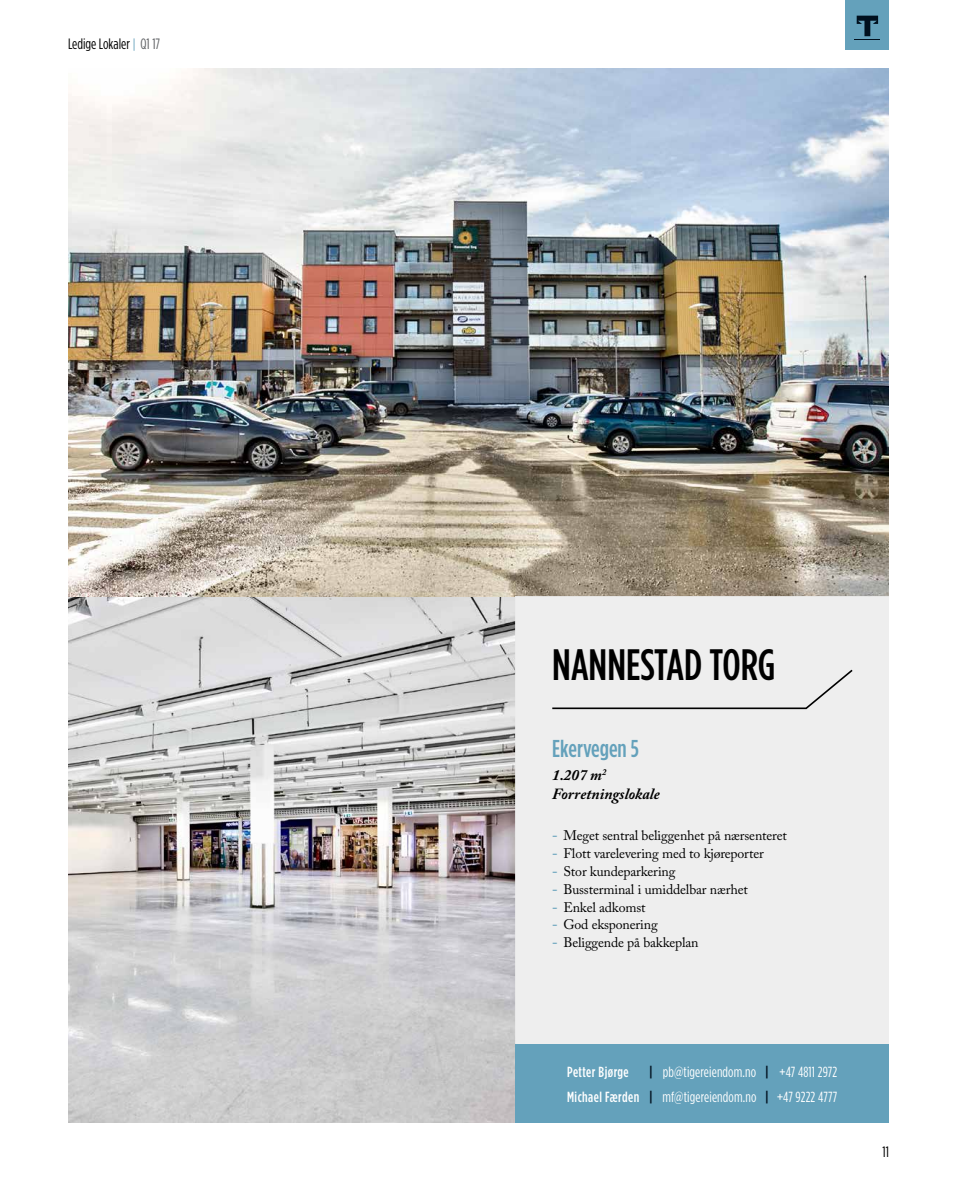
<style>
.page{position:relative;width:957px;height:1191px;background:#fff}
.page>*{position:absolute;margin:0;border:0;box-sizing:border-box;transform-origin:0 0}
.t1{font:500 condensed 43.95px "Gotham HTF";color:#000}
.t2{font:500 condensed 24.45px "Gotham HTF";color:#64a1bb}
.t3{font:italic 700 15.45px/18.6px "Adobe Caslon Pro";color:#000}
.t4{font:condensed 15px "Gotham HTF";color:#000}
.t5{font:condensed 14.7px/24.9px "Gotham HTF";letter-spacing:.01em;color:#fff;text-align:right}
.t6{font:500 condensed 14.7px "Gotham HTF";letter-spacing:.03em;color:#fff}
.t7{font:13.8px "Adobe Caslon Pro";letter-spacing:-.01em;color:#000}
.s1{font-family:"Nexa";font-weight:300;font-stretch:normal;color:#64a1bb}
.s2{color:#626467}
.s3{font-weight:700;color:#64a1bb}
.s4{font-weight:700;color:#00101e}
.s5{font-weight:500}
</style>
<div class="page">
<div style="left:846px;top:0;width:43px;height:49px;background:#64a1bb"></div>
<svg style="left:854px;top:16px;width:26px;height:24px"></svg>
<img style="left:68px;top:596px;width:447px;height:527px">
<img style="left:68px;top:68px;width:821px;height:528px">
<div style="left:515px;top:596px;width:374px;height:448px;background:#ededed"></div>
<div style="left:515px;top:1044px;width:374px;height:79px;background:#64a1bb"></div>
<svg style="left:552px;top:669px;width:301px;height:41px"></svg>
<p class="t4" style="left:68px;top:36px;width:94px">Ledige Lokaler <span class="s1">|</span> <span class="s2">Q1 17</span></p>
<h1 class="t1" style="left:552px;top:640px;width:225px">NANNESTAD TORG</h1>
<h2 class="t2" style="left:552px;top:735px;width:88px">Ekervegen 5</h2>
<p class="t3" style="left:552px;top:766px;width:109px">1.207 m<sup>2<br></sup>Forretningslokale</p>
<p class="t7" style="left:552px;top:827px;width:236px"><span class="s3">-</span> Meget sentral beliggenhet på nærsenteret</p>
<p class="t7" style="left:552px;top:845px;width:213px"><span class="s3">-</span> Flott varelevering med to kjøreporter</p>
<p class="t7" style="left:552px;top:863px;width:125px"><span class="s3">-</span> Stor kundeparkering</p>
<p class="t7" style="left:552px;top:880px;width:197px"><span class="s3">-</span> Bussterminal i umiddelbar nærhet</p>
<p class="t7" style="left:552px;top:898px;width:95px"><span class="s3">-</span> Enkel adkomst</p>
<p class="t7" style="left:552px;top:916px;width:107px"><span class="s3">-</span> God eksponering</p>
<p class="t7" style="left:552px;top:934px;width:148px"><span class="s3">-</span> Beliggende på bakkeplan</p>
<p class="t5" style="left:567px;top:1058px;width:271px"><span class="s4">|</span> pb@tigereiendom.no <span class="s4">|</span> +47 4811 2972<br><span class="s5">Michael Færden</span> <span class="s4">|</span> mf@tigereiendom.no <span class="s4">|</span> +47 9222 4777</p>
<p class="t6" style="left:567px;top:1063px;width:63px">Petter Bjørge</p>
<p class="t4" style="left:882px;top:1143px;width:8px">11</p>
</div>
